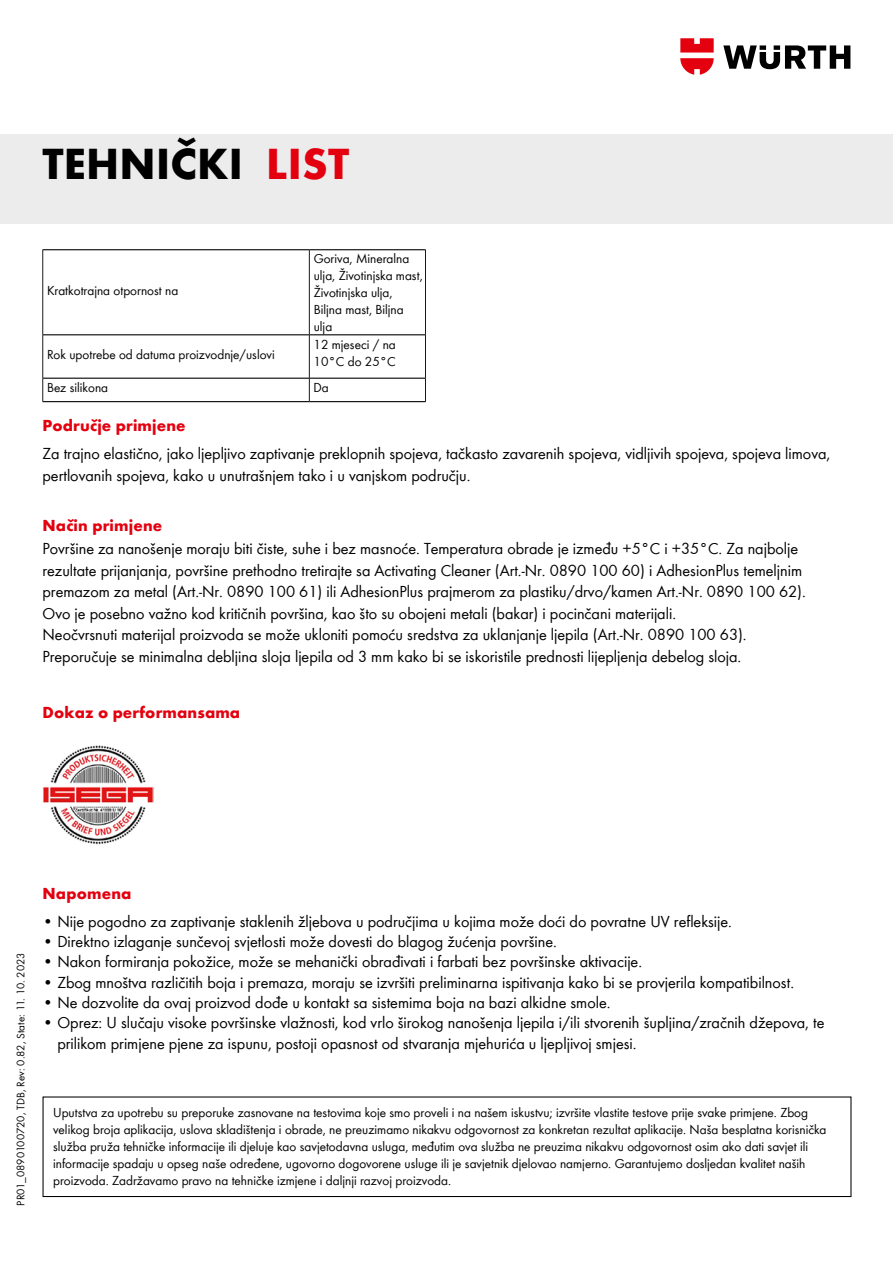
<style>
.page{position:relative;width:893px;height:1263px;background:#fff}
.page>*{position:absolute;margin:0;border:0;box-sizing:border-box;transform-origin:0 0}
.t1{font:700 45px "Wuerth";letter-spacing:.005em;color:#000}
.t2{font:16.5px/21.5px "Wuerth";color:#000}
.t3{font:700 16.5px "Wuerth";letter-spacing:.01em;color:#e3000f}
.t4{font:13.5px/17px "Wuerth";color:#000}
.t5{font:13.5px "Wuerth Global";color:#000}
.t6{font:11.25px "Wuerth Global";letter-spacing:.005em;color:#000}
.s1{color:#e3000f}
.s2{font-family:"Wuerth Global"}
.s3{font-family:"Wuerth"}
</style>
<div class="page">
<svg style="left:723px;top:45px;width:127px;height:24px"></svg>
<svg style="left:680px;top:38px;width:34px;height:37px"></svg>
<div style="left:0;top:134px;width:893px;height:89px;background:#ececed"></div>
<hr style="left:43px;top:249px;width:266px;height:1px;background:#000">
<hr style="left:42px;top:250px;width:1px;height:84px;background:#000">
<hr style="left:309px;top:249px;width:117px;height:1px;background:#000">
<hr style="left:309px;top:250px;width:1px;height:84px;background:#000">
<hr style="left:425px;top:250px;width:1px;height:84px;background:#000">
<hr style="left:43px;top:334px;width:266px;height:1px;background:#000">
<hr style="left:42px;top:335px;width:1px;height:43px;background:#000">
<hr style="left:309px;top:334px;width:117px;height:1px;background:#000">
<hr style="left:309px;top:335px;width:1px;height:43px;background:#000">
<hr style="left:425px;top:335px;width:1px;height:43px;background:#000">
<hr style="left:43px;top:378px;width:266px;height:1px;background:#000">
<svg style="left:42px;top:378px;width:1px;height:23px"></svg>
<hr style="left:43px;top:401px;width:266px;height:1px;background:#000">
<hr style="left:309px;top:378px;width:117px;height:1px;background:#000">
<svg style="left:309px;top:378px;width:1px;height:23px"></svg>
<svg style="left:425px;top:378px;width:1px;height:23px"></svg>
<hr style="left:309px;top:401px;width:117px;height:1px;background:#000">
<img style="left:43px;top:745px;width:110px;height:100px">
<div style="left:43px;top:1096px;width:808px;height:101px;border:1px solid #000"></div>
<h1 class="t1" style="left:43px;top:131px;width:308px">TEHNIČKI <span class="s1">LIST</span></h1>
<p class="t4" style="left:47px;top:281px;width:133px">Kratkotrajna otpornost na</p>
<p class="t4" style="left:47px;top:345px;width:229px">Rok upotrebe od datuma proizvodnje<span class="s2">/</span>uslovi</p>
<p class="t4" style="left:314px;top:250px;width:110px">Goriva, Mineralna ulja, Životinjska mast,<br>Životinjska ulja,<br>Biljna mast, Biljna ulja</p>
<p class="t4" style="left:314px;top:335px;width:84px">12 mjeseci / na</p>
<p class="t5" style="left:314px;top:353px;width:84px">10°C <span class="s3">do</span> 25°C</p>
<p class="t4" style="left:47px;top:379px;width:63px">Bez silikona</p>
<p class="t4" style="left:314px;top:379px;width:17px">Da</p>
<p class="t3" style="left:43px;top:413px;width:145px">Područje primjene</p>
<p class="t2" style="left:43px;top:442px;width:789px">Za trajno elastično, jako ljepljivo zaptivanje preklopnih spojeva, tačkasto zavarenih spojeva, vidljivih spojeva, spojeva limova, pertlovanih spojeva, kako u unutrašnjem tako i u vanjskom području.</p>
<p class="t3" style="left:43px;top:513px;width:121px">Način primjene</p>
<p class="t2" style="left:43px;top:537px;width:765px">Površine za nanošenje moraju biti čiste, suhe i bez masnoće. Temperatura obrade je između +5°C i +35°C. Za najbolje rezultate prijanjanja, površine prethodno tretirajte sa Activating Cleaner (Art.-Nr. 0890 100 60) i AdhesionPlus temeljnim premazom za metal (Art.-Nr. 0890 100 61) ili AdhesionPlus prajmerom za plastiku/drvo/kamen Art.-Nr. 0890 100 62).<br>Ovo je posebno važno kod kritičnih površina, kao što su obojeni metali (bakar) i pocinčani materijali.<br>Neočvrsnuti materijal proizvoda se može ukloniti pomoću sredstva za uklanjanje ljepila (Art.-Nr. 0890 100 63).<br>Preporučuje se minimalna debljina sloja ljepila od 3 mm kako bi se iskoristile prednosti lijepljenja debelog sloja.</p>
<p class="t3" style="left:43px;top:700px;width:199px">Dokaz o performansama</p>
<p class="t6" style="left:14px;top:1205px;width:254px;rotate:-90deg">PR01_0890100720, TDB, Rev: 0.82, State: 11. 10. 2023</p>
<p class="t3" style="left:43px;top:882px;width:90px">Napomena</p>
<p class="t2" style="left:43px;top:910px;width:691px"><span class="s2">•</span> Nije pogodno za zaptivanje staklenih žljebova u područjima u kojima može doći do povratne UV refleksije.</p>
<p class="t2" style="left:43px;top:930px;width:516px"><span class="s2">•</span> Direktno izlaganje sunčevoj svjetlosti može dovesti do blagog žućenja površine.</p>
<p class="t2" style="left:43px;top:950px;width:601px"><span class="s2">•</span> Nakon formiranja pokožice, može se mehanički obrađivati i farbati bez površinske aktivacije.</p>
<p class="t2" style="left:43px;top:971px;width:753px"><span class="s2">•</span> Zbog mnoštva različitih boja i premaza, moraju se izvršiti preliminarna ispitivanja kako bi se provjerila kompatibilnost.</p>
<p class="t2" style="left:43px;top:991px;width:569px"><span class="s2">•</span> Ne dozvolite da ovaj proizvod dođe u kontakt sa sistemima boja na bazi alkidne smole.</p>
<p class="t2" style="left:57px;top:1012px;width:769px;line-height:20.2px;text-indent:-15px"><span class="s2">•</span> Oprez: U slučaju visoke površinske vlažnosti, kod vrlo širokog nanošenja ljepila i/ili stvorenih šupljina/zračnih džepova, te prilikom primjene pjene za ispunu, postoji opasnost od stvaranja mjehurića u ljepljivoj smjesi.</p>
<p class="t4" style="left:53px;top:1103px;width:775px">Uputstva za upotrebu su preporuke zasnovane na testovima koje smo proveli i na našem iskustvu; izvršite vlastite testove prije svake primjene. Zbog velikog broja aplikacija, uslova skladištenja i obrade, ne preuzimamo nikakvu odgovornost za konkretan rezultat aplikacije. Naša besplatna korisnička služba pruža tehničke informacije ili djeluje kao savjetodavna usluga, međutim ova služba ne preuzima nikakvu odgovornost osim ako dati savjet ili informacije spadaju u opseg naše određene, ugovorno dogovorene usluge ili je savjetnik djelovao namjerno. Garantujemo dosljedan kvalitet naših proizvoda. Zadržavamo pravo na tehničke izmjene i daljnji razvoj proizvoda.</p>
</div>
